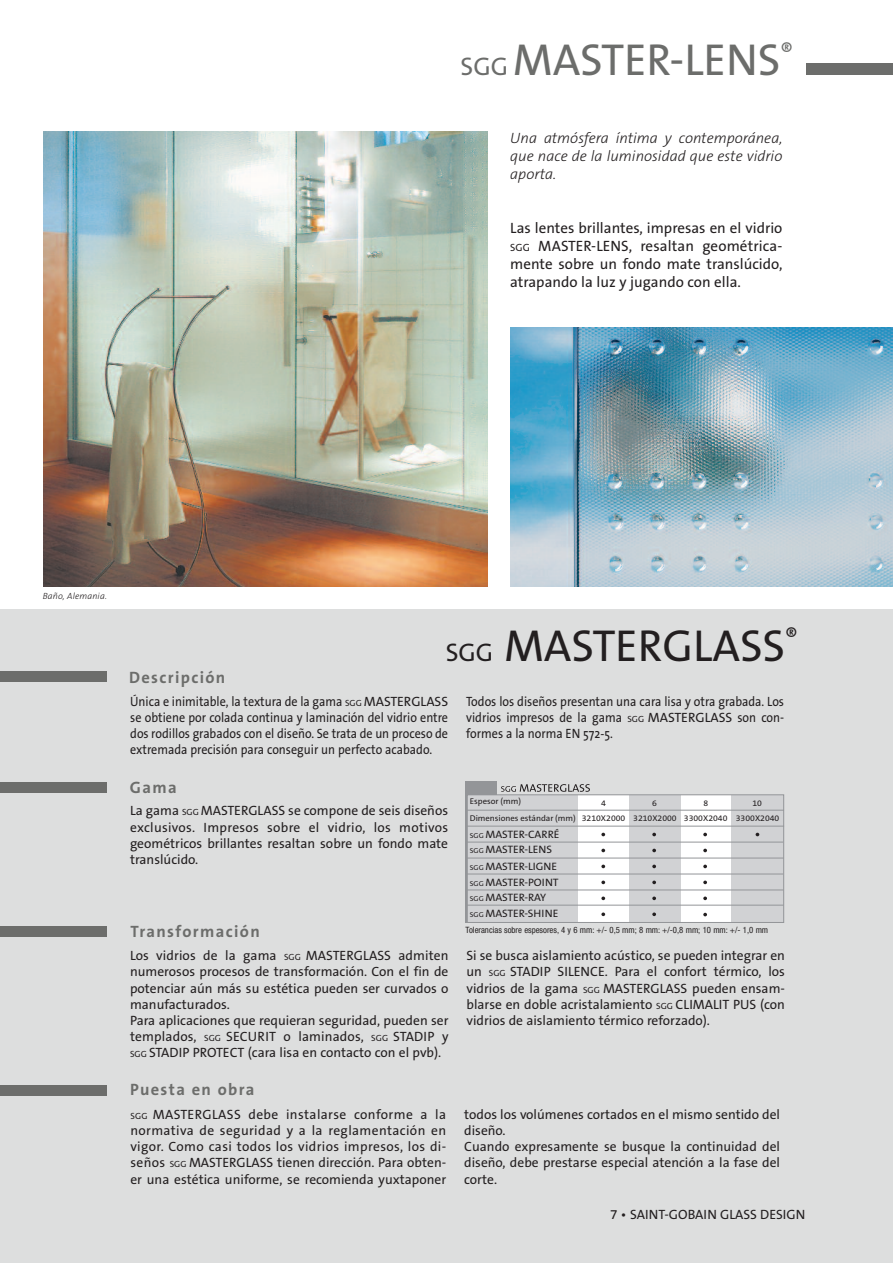
<style>
.page{position:relative;width:893px;height:1263px;background:#fff}
.page>*{position:absolute;margin:0;border:0;box-sizing:border-box;transform-origin:0 0}
.t1{font:45px "The Sans B5 Plain";letter-spacing:-.005em;color:#231f20}
.t2{font:45px "The Sans B5 Plain";color:#6c6d6b}
.t3{font:700 16.5px "The Sans B7";letter-spacing:.08em;color:#6c6d6b}
.t4{font:15px/18px "The Sans B5 Plain";color:#231f20;text-align:justify}
.t5{font:italic 300 15px/18px "The Sans B3";color:#231f20;text-align:justify}
.t6{font:13.5px/16.2px "The Sans B5 Plain";color:#231f20;text-align:justify}
.t7{font:13.5px/16.2px "The Sans B5 Plain";color:#231f20;text-align:justify;scale:.9 1}
.t8{font:10.8px/15.8px "The Sans B5 Plain";letter-spacing:-.005em;color:#231f20;scale:1.04 1}
.t9{font:italic 300 9px "The Sans B3";letter-spacing:.015em;color:#231f20}
.t10{font:condensed 8.7px "Helvetica Neue";color:#231f20}
.t11{font:8.4px/15px "The Sans B5 Plain";color:#231f20;scale:1.04 1}
.s1{font-size:25.5px}
.s2{font-size:10.5px}
.s3{font-size:9px}
.s4{font-family:"The Sans"}
.s5{font-size:7.2px}
</style>
<div class="page">
<div style="left:0;top:610px;width:893px;height:653px;background:#dddede"></div>
<img style="left:44px;top:132px;width:443px;height:455px">
<img style="left:510px;top:327px;width:383px;height:260px">
<div style="left:0;top:671px;width:106px;height:11px;background:#6c6d6b"></div>
<div style="left:466px;top:782px;width:31px;height:141px;background:#939598"></div>
<div style="left:467px;top:795px;width:317px;height:127px;background:#d1d2d4"></div>
<div style="left:578px;top:795px;width:51px;height:127px;background:#fff"></div>
<div style="left:681px;top:795px;width:50px;height:127px;background:#fff"></div>
<svg style="left:501px;top:784px;width:89px;height:8px"></svg>
<div style="left:467px;top:794px;width:317px;height:129px;border:1px solid #939598"></div>
<hr style="left:467px;top:810px;width:317px;height:1px;background:#939598">
<hr style="left:467px;top:826px;width:317px;height:1px;background:#939598">
<hr style="left:467px;top:842px;width:316px;height:1px;background:#939598">
<hr style="left:467px;top:858px;width:317px;height:1px;background:#939598">
<hr style="left:467px;top:874px;width:316px;height:1px;background:#939598">
<hr style="left:467px;top:890px;width:317px;height:1px;background:#939598">
<hr style="left:467px;top:905px;width:317px;height:1px;background:#939598">
<svg style="left:601px;top:833px;width:4px;height:3px"></svg>
<svg style="left:601px;top:849px;width:4px;height:3px"></svg>
<svg style="left:601px;top:865px;width:4px;height:3px"></svg>
<svg style="left:601px;top:880px;width:4px;height:4px"></svg>
<svg style="left:601px;top:896px;width:4px;height:4px"></svg>
<svg style="left:601px;top:912px;width:4px;height:4px"></svg>
<svg style="left:652px;top:833px;width:4px;height:3px"></svg>
<svg style="left:652px;top:849px;width:4px;height:3px"></svg>
<svg style="left:652px;top:865px;width:4px;height:3px"></svg>
<svg style="left:652px;top:880px;width:4px;height:4px"></svg>
<svg style="left:652px;top:896px;width:4px;height:4px"></svg>
<svg style="left:652px;top:912px;width:4px;height:4px"></svg>
<svg style="left:703px;top:833px;width:4px;height:3px"></svg>
<svg style="left:703px;top:849px;width:4px;height:3px"></svg>
<svg style="left:703px;top:865px;width:4px;height:3px"></svg>
<svg style="left:703px;top:880px;width:4px;height:4px"></svg>
<svg style="left:703px;top:896px;width:4px;height:4px"></svg>
<svg style="left:703px;top:913px;width:4px;height:3px"></svg>
<div style="left:0;top:782px;width:106px;height:11px;background:#6c6d6b"></div>
<div style="left:0;top:926px;width:106px;height:11px;background:#6c6d6b"></div>
<div style="left:0;top:1085px;width:106px;height:11px;background:#6c6d6b"></div>
<div style="left:806px;top:63px;width:87px;height:12px;background:#6c6d6b"></div>
<h1 class="t2" style="left:461px;top:37px;width:334px"><span class="s1">SGG</span> MASTER-LENS<sup>®</sup></h1>
<p class="t5" style="left:510px;top:129px;width:274px">Una atmósfera íntima y contemporánea, que nace de la luminosidad que este vidrio aporta.</p>
<p class="t4" style="left:510px;top:219px;width:274px">Las lentes brillantes, impresas en el vidrio <span class="s2">SGG</span> MASTER-LENS, resaltan geométrica&shy;mente sobre un fondo mate translúcido, atrapando la luz y jugando con ella.</p>
<p class="t9" style="left:43px;top:591px;width:65px">Baño, Alemania.</p>
<h1 class="t1" style="left:446px;top:622px;width:354px"><span class="s1">SGG</span> MASTERGLASS<sup>®</sup></h1>
<p class="t7" style="left:130px;top:694px;width:355px">Única e inimitable, la textura de la gama <span class="s3">SGG</span> MASTERGLASS se obtiene por colada continua y laminación del vidrio entre dos rodillos grabados con el diseño. Se trata de un proceso de extremada precisión para conseguir un perfecto acabado.</p>
<p class="t7" style="left:466px;top:694px;width:355px">Todos los diseños presentan una cara lisa y otra grabada. Los vidrios impresos de la gama <span class="s3">SGG</span> MASTERGLASS son con&shy;formes a la norma EN <span class="s4">572-5</span>.</p>
<p class="t3" style="left:129px;top:669px;width:98px">Descripción</p>
<p class="t3" style="left:130px;top:778px;width:48px">Gama</p>
<p class="t6" style="left:130px;top:803px;width:320px">La gama <span class="s3">SGG</span> MASTERGLASS se compone de seis diseños exclusivos. Impresos sobre el vidrio, los motivos geométricos brillantes resaltan sobre un fondo mate translúcido.</p>
<p class="t3" style="left:131px;top:923px;width:131px">Transformación</p>
<p class="t11" style="left:470px;top:794px;width:51px">Espesor (mm)</p>
<p class="t11" style="left:601px;top:796px;width:6px">4</p>
<p class="t11" style="left:652px;top:796px;width:6px">6</p>
<p class="t11" style="left:470px;top:796px;width:249px;text-indent:233px">8<br>Dimensiones estándar (mm) 3210X2000 3210X2000 3300X2040</p>
<p class="t8" style="left:470px;top:827px;width:88px"><span class="s5">SGG</span> MASTER-CARRÉ<br><span class="s5">SGG</span> MASTER-LENS<br><span class="s5">SGG</span> MASTER-LIGNE<br><span class="s5">SGG</span> MASTER-POINT<br><span class="s5">SGG</span> MASTER-RAY<br><span class="s5">SGG</span> MASTER-SHINE</p>
<p class="t11" style="left:736px;top:796px;width:43px;text-align:center">10<br>3300X2040</p>
<p class="t10" style="left:466px;top:926px;width:304px">Tolerancias sobre espesores, 4 y 6 mm: +/- 0,5 mm; 8 mm: +/-0,8 mm; 10 mm: +/- 1,0 mm</p>
<p class="t6" style="left:130px;top:948px;width:320px;text-align:left">Los vidrios de la gama <span class="s3">SGG</span> MASTERGLASS admiten numerosos procesos de transformación. Con el fin de potenciar aún más su estética pueden ser curvados o manufacturados.<br>Para aplicaciones que requieran seguridad, pueden ser templados, <span class="s3">SGG</span> SECURIT o laminados, <span class="s3">SGG</span> STADIP y <span class="s3">SGG</span> STADIP PROTECT (cara lisa en contacto con el pvb).</p>
<p class="t6" style="left:466px;top:948px;width:320px">Si se busca aislamiento acústico, se pueden integrar en un <span class="s3">SGG</span> STADIP SILENCE. Para el confort térmico, los vidrios de la gama <span class="s3">SGG</span> MASTERGLASS pueden ensam&shy;blarse en doble acristalamiento <span class="s3">SGG</span> CLIMALIT PUS (con vidrios de aislamiento térmico reforzado).</p>
<p class="t3" style="left:130px;top:1081px;width:126px">Puesta en obra</p>
<p class="t6" style="left:130px;top:1106px;width:317px"><span class="s3">SGG</span> MASTERGLASS debe instalarse conforme a la normativa de seguridad y a la reglamentación en vigor. Como casi todos los vidrios impresos, los di&shy;seños <span class="s3">SGG</span> MASTERGLASS tienen dirección. Para obten&shy;er una estética uniforme, se recomienda yuxtaponer</p>
<p class="t6" style="left:464px;top:1106px;width:317px;text-align:left">todos los volúmenes cortados en el mismo sentido del diseño.<br>Cuando expresamente se busque la continuidad del diseño, debe prestarse especial atención a la fase del corte.</p>
<p class="t6" style="left:610px;top:1206px;width:197px">7 • SAINT-GOBAIN GLASS DESIGN</p>
</div>
